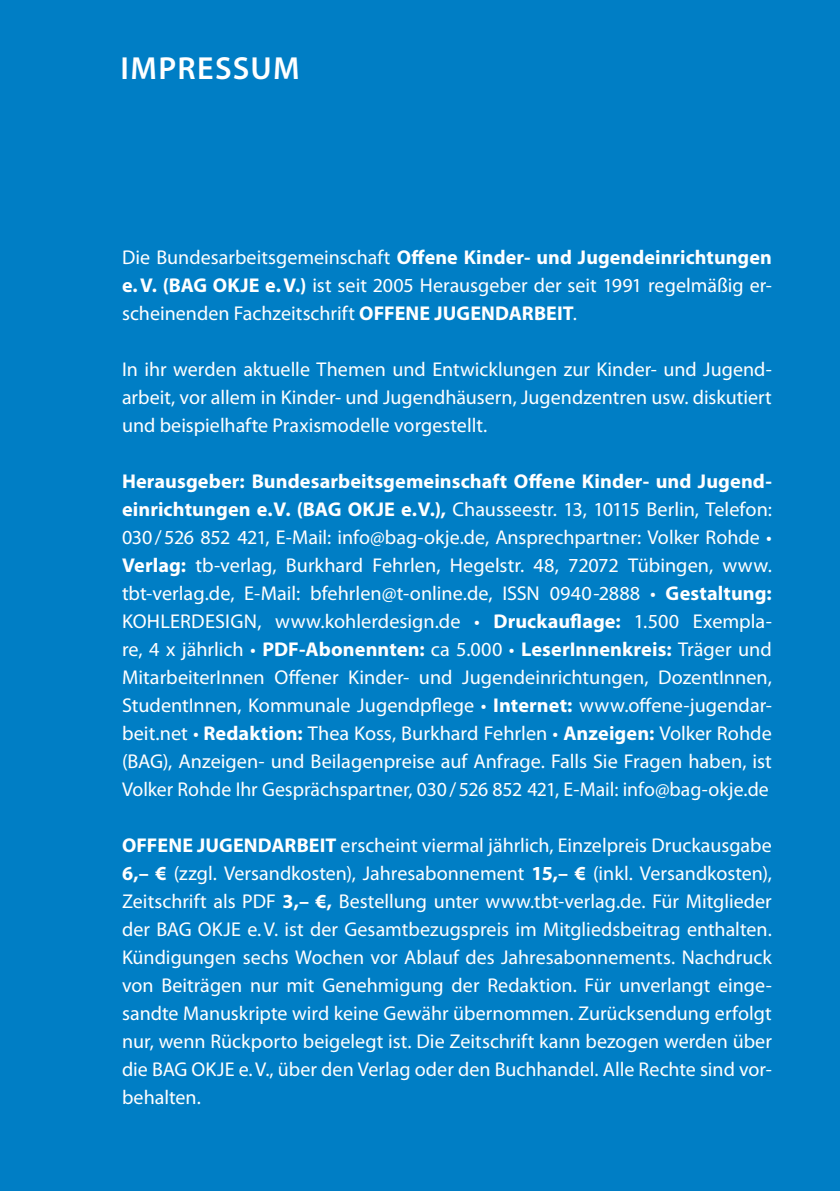
<style>
.page{position:relative;width:840px;height:1191px;background:#fff}
.page>*{position:absolute;margin:0;border:0;box-sizing:border-box;transform-origin:0 0}
.t1{font:600 32px "Myriad Pro";letter-spacing:.035em;color:#fff}
.t2{font:20px/28px "Myriad Pro";color:#fff;text-align:justify}
.t3{font:700 20px "Myriad Pro";letter-spacing:.01em;color:#fff}
.s1{font-weight:700}
.s2{font-weight:400}
.s3{font-weight:900}
</style>
<div class="page">
<div style="left:0;top:0;width:839px;height:1191px;background:#007ec5"></div>
<h1 class="t1" style="left:120px;top:48px;width:180px">IMPRESSUM</h1>
<p class="t2" style="left:122px;top:243px;width:651px">Die Bundesarbeitsgemeinschaft <span class="s1">Offene Kinder- und Jugendeinrichtungen e. V. (BAG OKJE e. V.)</span> ist seit 2005 Herausgeber der seit 1991 regelmäßig er&shy;scheinenden Fachzeitschrift <span class="s1">OFFENE JUGE</span></p>
<p class="t3" style="left:481px;top:300px;width:49px">NDARBE</p>
<p class="t3" style="left:557px;top:300px;width:21px">IT<span class="s2">.</span></p>
<p class="t2" style="left:122px;top:355px;width:651px">In ihr werden aktuelle Themen und Entwicklungen zur Kinder- und Jugend&shy;arbeit, vor allem in Kinder- und Jugendhäusern, Jugendzentren usw. diskutiert und beispielhafte Praxismodelle vorgestellt.</p>
<p class="t2" style="left:122px;top:467px;width:651px"><span class="s1">Herausgeber: Bundesarbeitsgemeinschaft Offene Kinder- und Jugend&shy;einrichtungen e. V. (BAG OKJE e. V.),</span> Chausseestr. 13, 10115 Berlin, Telefon:<br>030/526 852 421, E-Mail: info@bag-okje.de, Ansprechpartner: Volker Rohde <span class="s3">· </span><span class="s1">Verlag:</span> tb-verlag, Burkhard Fehrlen, Hegelstr. 48, 72072 Tübingen, www. tbt-verlag.de, E-Mail: bfehrlen@t-online.de, ISSN 0940 -2888 <span class="s3">·</span> <span class="s1">Gestaltung:<br></span>KOHLERDESIGN, www.kohlerdesign.de <span class="s3">·</span> <span class="s1">Druckauflage:</span> 1.500 Exempla&shy;re, 4 x jährlich <span class="s3">·</span> <span class="s1">PDF-Abonennten:</span> ca 5.000 <span class="s3">·</span> <span class="s1">LeserInnenkreis:</span> Träger und MitarbeiterInnen Offener Kinder- und Jugendeinrichtungen, DozentInnen, StudentInnen, Kommunale Jugendpflege <span class="s3">·</span> <span class="s1">Internet:</span> www.offene-jugendar&shy;beit.net <span class="s3">·</span> <span class="s1">Redaktion:</span> Thea Koss, Burkhard Fehrlen <span class="s3">·</span> <span class="s1">Anzeigen:</span> Volker Rohde (BAG), Anzeigen- und Beilagenpreise auf Anfrage. Falls Sie Fragen haben, ist Volker Rohde Ihr Gesprächspartner, 030/526 852 421, E-Mail: info@bag-okje.de</p>
<p class="t3" style="left:122px;top:832px;width:97px">OFFENE JUGE</p>
<p class="t3" style="left:244px;top:832px;width:49px">NDARBE</p>
<p class="t2" style="left:122px;top:831px;width:651px;text-indent:198px"><span class="s1">IT</span> erscheint viermal jährlich, Einzelpreis Druckausgabe <span class="s1">6,– €</span> (zzgl. Versandkosten), Jahresabonnement <span class="s1">15,– €</span> (inkl. Versandkosten), Zeitschrift als PDF <span class="s1">3,– €,</span> Bestellung unter www.tbt-verlag.de. Für Mitglieder der BAG OKJE e.V. ist der Gesamtbezugspreis im Mitgliedsbeitrag enthalten.<br>Kündigungen sechs Wochen vor Ablauf des Jahresabonnements. Nachdruck von Beiträgen nur mit Genehmigung der Redaktion. Für unverlangt einge&shy;sandte Manuskripte wird keine Gewähr übernommen. Zurücksendung erfolgt nur, wenn Rückporto beigelegt ist. Die Zeitschrift kann bezogen werden über die BAG OKJE e.V., über den Verlag oder den Buchhandel. Alle Rechte sind vor&shy;behalten.</p>
</div>
